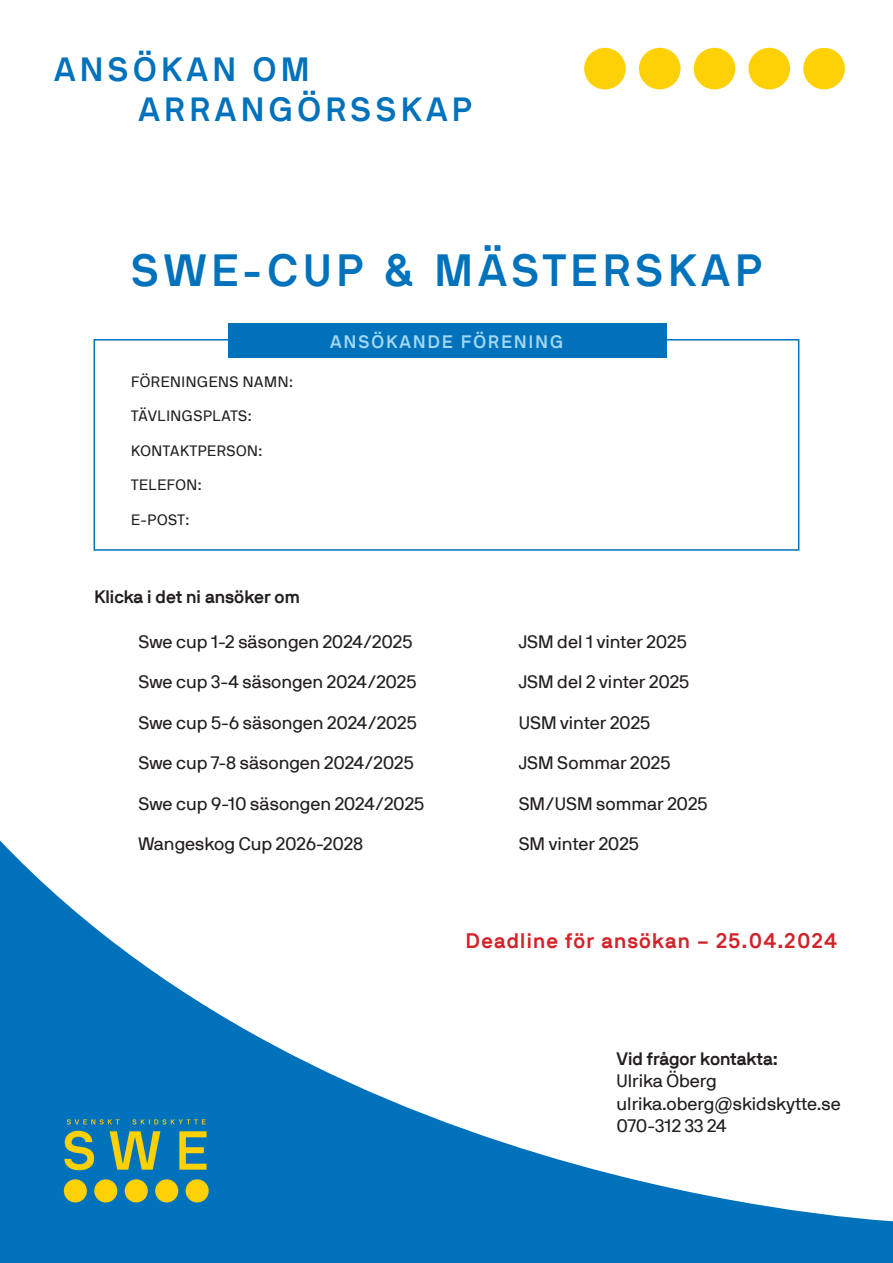
<style>
.page{position:relative;width:893px;height:1263px;background:#fff}
.page>*{position:absolute;margin:0;border:0;box-sizing:border-box;transform-origin:0 0}
.t1{font:45px "NB International Pro Bol";letter-spacing:.12em;color:#0072bc}
.t2{font:33.45px/40.2px "NB International Pro Bol";letter-spacing:.14em;color:#0072bc}
.t3{font:21px "NB International Pro Bol";letter-spacing:.06em;color:#d1232a}
.t4{font:18px/22.5px "NB International Pro Reg";color:#231f20}
.t5{font:18px "NB International Pro Bol";color:#231f20}
.t6{font:18px "NB International Pro Bol";letter-spacing:.12em;color:#a3d8f4}
.t7{font:15px "NB International Pro Reg";letter-spacing:.04em;color:#231f20}
.s1{font-family:"NB International Pro";font-weight:700}
</style>
<div class="page">
<svg style="left:0;top:840px;width:893px;height:423px"></svg>
<div style="left:803px;top:48px;width:42px;height:41px;background:#fed006;border-radius:50%"></div>
<div style="left:748px;top:48px;width:42px;height:41px;background:#fed006;border-radius:50%"></div>
<div style="left:694px;top:48px;width:41px;height:41px;background:#fed006;border-radius:50%"></div>
<div style="left:639px;top:48px;width:41px;height:41px;background:#fed006;border-radius:50%"></div>
<div style="left:584px;top:48px;width:42px;height:41px;background:#fed006;border-radius:50%"></div>
<div style="left:186px;top:1179px;width:23px;height:23px;background:#fed006;border-radius:50%"></div>
<div style="left:155px;top:1179px;width:23px;height:23px;background:#fed006;border-radius:50%"></div>
<div style="left:125px;top:1179px;width:23px;height:23px;background:#fed006;border-radius:50%"></div>
<div style="left:94px;top:1179px;width:23px;height:23px;background:#fed006;border-radius:50%"></div>
<div style="left:64px;top:1179px;width:23px;height:23px;background:#fed006;border-radius:50%"></div>
<svg style="left:67px;top:1119px;width:52px;height:5px"></svg>
<svg style="left:133px;top:1119px;width:73px;height:5px"></svg>
<svg style="left:64px;top:1131px;width:143px;height:39px;background:#659773"></svg>
<div style="left:94px;top:339px;width:705px;height:212px;border:2px solid #0072bc"></div>
<div style="left:228px;top:324px;width:439px;height:34px;background:#0072bc"></div>
<h2 class="t2" style="left:138px;top:49px;width:335px;text-indent:-84px">ANSÖKAN OM<br>ARRANGÖRSSKAP</h2>
<h1 class="t1" style="left:131px;top:244px;width:632px">SWE-CUP &amp; MÄSTERSKAP</h1>
<p class="t7" style="left:131px;top:373px;width:163px">FÖRENINGENS NAMN:</p>
<p class="t7" style="left:131px;top:407px;width:122px">TÄVLINGSPLATS:</p>
<p class="t7" style="left:131px;top:442px;width:133px">KONTAKTPERSON:</p>
<p class="t7" style="left:131px;top:476px;width:72px">TELEFON:</p>
<p class="t7" style="left:131px;top:511px;width:60px">E-POST:</p>
<p class="t5" style="left:95px;top:586px;width:207px">Klicka i det ni ansöker om</p>
<p class="t6" style="left:330px;top:331px;width:234px">ANSÖKANDE FÖRENING</p>
<p class="t4" style="left:139px;top:630px;width:275px">Swe cup 1-2 säsongen 2024/2025</p>
<p class="t4" style="left:139px;top:671px;width:280px">Swe cup 3-4 säsongen 2024/2025</p>
<p class="t4" style="left:139px;top:711px;width:280px">Swe cup 5-6 säsongen 2024/2025</p>
<p class="t4" style="left:139px;top:752px;width:277px">Swe cup 7-8 säsongen 2024/2025</p>
<p class="t4" style="left:139px;top:792px;width:287px">Swe cup 9-10 säsongen 2024/2025</p>
<p class="t4" style="left:139px;top:832px;width:226px">Wangeskog Cup 2026-2028</p>
<p class="t4" style="left:519px;top:630px;width:170px">JSM del 1 vinter 2025</p>
<p class="t4" style="left:519px;top:671px;width:172px">JSM del 2 vinter 2025</p>
<p class="t4" style="left:519px;top:711px;width:133px">USM vinter 2025</p>
<p class="t4" style="left:519px;top:752px;width:153px">JSM Sommar 2025</p>
<p class="t4" style="left:519px;top:792px;width:190px">SM/USM sommar 2025</p>
<p class="t4" style="left:519px;top:832px;width:122px">SM vinter 2025</p>
<p class="t3" style="left:466px;top:928px;width:372px">Deadline för ansökan – <span class="s1">2</span>5.04.2024</p>
<p class="t5" style="left:617px;top:1048px;width:163px">Vid frågor kontakta:</p>
<p class="t4" style="left:617px;top:1069px;width:226px">Ulrika Öberg ulrika.oberg@skidskytte.se<br>070-312 33 24</p>
</div>
